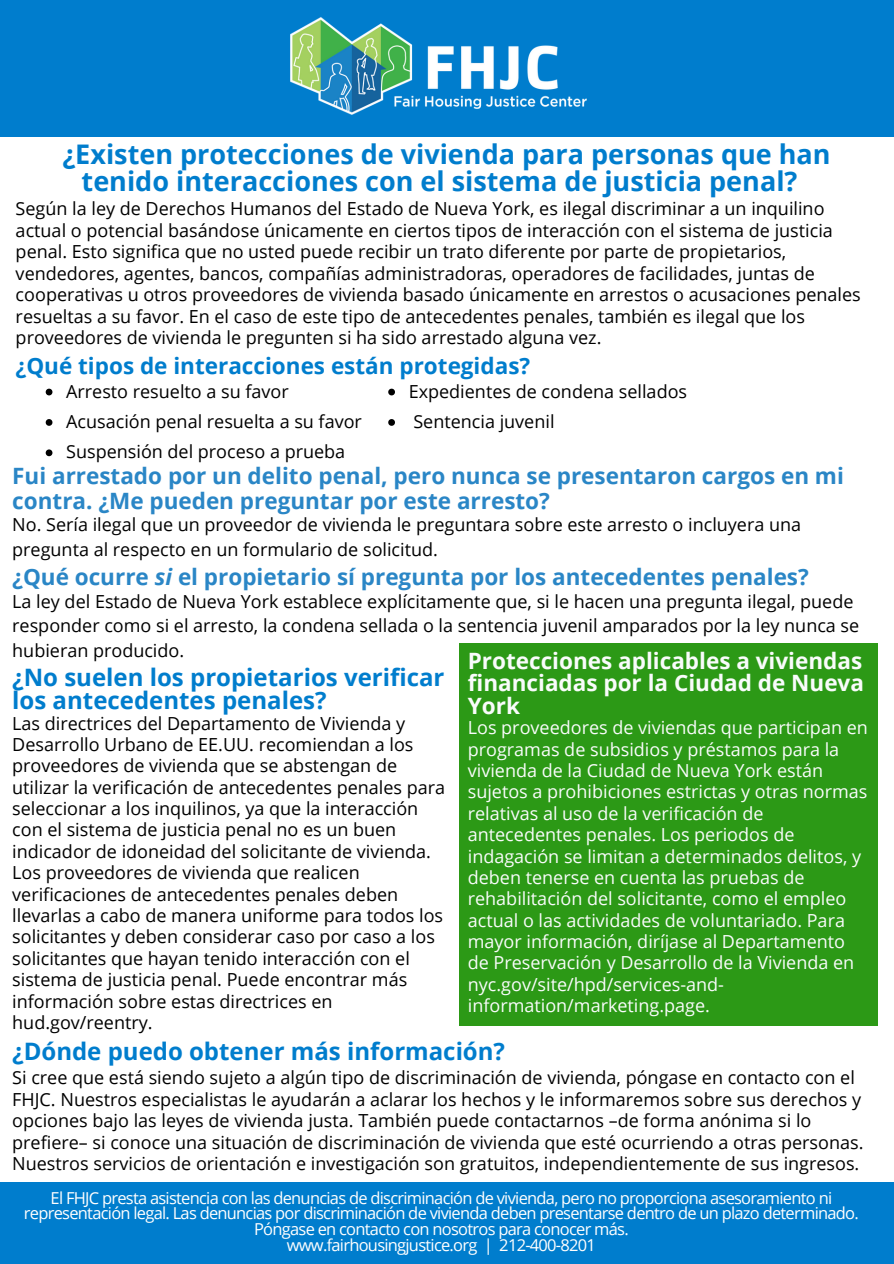
<style>
.page{position:relative;width:894px;height:1264px;background:#fff}
.page>*{position:absolute;margin:0;border:0;box-sizing:border-box;transform-origin:0 0}
.t1{font:700 27px/27px "Open Sans";color:#007dcd;text-align:center}
.t2{font:700 24px/23.7px "Open Sans";color:#007dcd}
.t3{font:700 22.5px/24.8px "Open Sans";color:#2a86c6}
.t4{font:700 22.5px/22.5px "Open Sans";color:#f9fcfb;text-align:justify}
.t5{font:700 22.5px "Open Sans";color:#007dcd}
.t6{font:18px/21.3px "Open Sans";color:#000}
.t7{font:18px/21.3px "Open Sans";color:#f9fcfb}
.t8{font:16.5px/15.8px "Open Sans";letter-spacing:-.045em;color:#fff;text-align:center}
.s1{font-style:italic}
</style>
<div class="page">
<div style="left:0;top:0;width:893px;height:137px;background:#007dcd"></div>
<img style="left:290px;top:17px;width:297px;height:98px">
<div style="left:459px;top:643px;width:418px;height:382px;background:#2c9916"></div>
<div style="left:0;top:1182px;width:893px;height:81px;background:#007dcd"></div>
<svg style="left:46px;top:388px;width:6px;height:7px"></svg>
<svg style="left:388px;top:388px;width:7px;height:7px"></svg>
<svg style="left:46px;top:419px;width:6px;height:7px"></svg>
<svg style="left:388px;top:419px;width:7px;height:7px"></svg>
<svg style="left:46px;top:449px;width:6px;height:7px"></svg>
<p class="t1" style="left:62px;top:140px;width:769px">¿Existen protecciones de vivienda para personas que han tenido interacciones con el sistema de justicia penal?</p>
<p class="t6" style="left:16px;top:198px;width:846px">Según la ley de Derechos Humanos del Estado de Nueva York, es ilegal discriminar a un inquilino actual o potencial basándose únicamente en ciertos tipos de interacción con el sistema de justicia penal. Esto significa que no usted puede recibir un trato diferente por parte de propietarios, vendedores, agentes, bancos, compañías administradoras, operadores de facilidades, juntas de cooperativas u otros proveedores de vivienda basado únicamente en arrestos o acusaciones penales resueltas a su favor. En el caso de este tipo de antecedentes penales, también es ilegal que los proveedores de vivienda le pregunten si ha sido arrestado alguna vez.</p>
<p class="t5" style="left:16px;top:350px;width:516px">¿Qué tipos de interacciones están protegidas?</p>
<p class="t6" style="left:66px;top:380px;width:224px">Arresto resuelto a su favor</p>
<p class="t6" style="left:408px;top:380px;width:280px">Expedientes de condena sellados</p>
<p class="t6" style="left:66px;top:410px;width:297px">Acusación penal resuelta a su favor</p>
<p class="t6" style="left:413px;top:410px;width:143px">Sentencia juvenil</p>
<p class="t6" style="left:66px;top:441px;width:280px">Suspensión del proceso a prueba</p>
<p class="t3" style="left:12px;top:463px;width:832px">Fui arrestado por un delito penal, pero nunca se presentaron cargos en mi contra. ¿Me pueden preguntar por este arresto?</p>
<p class="t6" style="left:12px;top:512px;width:790px;line-height:24.3px">No. Sería ilegal que un proveedor de vivienda le preguntara sobre este arresto o incluyera una pregunta al respecto en un formulario de solicitud.</p>
<p class="t3" style="left:12px;top:564px;width:797px">¿Qué ocurre <span class="s1">si</span> el propietario sí pregunta por los antecedentes penales?</p>
<p class="t6" style="left:12px;top:589px;width:848px;line-height:24.3px">La ley del Estado de Nueva York establece explícitamente que, si le hacen una pregunta ilegal, puede responder como si el arresto, la condena sellada o la sentencia juvenil amparados por la ley nunca se hubieran producido.</p>
<p class="t4" style="left:467px;top:649px;width:397px">Protecciones aplicables a viviendas financiadas por la Ciudad de Nueva York</p>
<p class="t7" style="left:467px;top:716px;width:401px">Los proveedores de viviendas que participan en programas de subsidios y préstamos para la vivienda de la Ciudad de Nueva York están sujetos a prohibiciones estrictas y otras normas relativas al uso de la verificación de antecedentes penales. Los periodos de indagación se limitan a determinados delitos, y deben tenerse en cuenta las pruebas de rehabilitación del solicitante, como el empleo actual o las actividades de voluntariado. Para mayor información, diríjase al Departamento de Preservación y Desarrollo de la Vivienda en nyc.gov/site/hpd/services-and&shy;information/marketing.page.</p>
<p class="t2" style="left:12px;top:664px;width:433px">¿No suelen los propietarios verificar los antecedentes penales?</p>
<p class="t6" style="left:12px;top:712px;width:434px">Las directrices del Departamento de Vivienda y Desarrollo Urbano de EE.UU. recomiendan a los proveedores de vivienda que se abstengan de utilizar la verificación de antecedentes penales para seleccionar a los inquilinos, ya que la interacción con el sistema de justicia penal no es un buen indicador de idoneidad del solicitante de vivienda.<br>Los proveedores de vivienda que realicen verificaciones de antecedentes penales deben llevarlas a cabo de manera uniforme para todos los solicitantes y deben considerar caso por caso a los solicitantes que hayan tenido interacción con el sistema de justicia penal. Puede encontrar más información sobre estas directrices en hud.gov/reentry.</p>
<p class="t2" style="left:12px;top:1038px;width:494px">¿Dónde puedo obtener más información?</p>
<p class="t6" style="left:12px;top:1066px;width:852px">Si cree que está siendo sujeto a algún tipo de discriminación de vivienda, póngase en contacto con el FHJC. Nuestros especialistas le ayudarán a aclarar los hechos y le informaremos sobre sus derechos y opciones bajo las leyes de vivienda justa. También puede contactarnos –de forma anónima si lo prefiere– si conoce una situación de discriminación de vivienda que esté ocurriendo a otras personas.<br>Nuestros servicios de orientación e investigación son gratuitos, independientemente de sus ingresos.</p>
<p class="t8" style="left:24px;top:1189px;width:836px">El FHJC presta asistencia con las denuncias de discriminación de vivienda, pero no proporciona asesoramiento ni representación legal. Las denuncias por discriminación de vivienda deben presentarse dentro de un plazo determinado.<br>Póngase en contacto con nosotros para conocer más.</p>
<p class="t8" style="left:287px;top:1236px;width:310px">www.fairhousingjustice.org | 212-400-8201</p>
<p class="t8" style="left:88px;top:1195px;width:718px">Claims of housing discrimination must be filed within a certain period of time. Contact us to learn more.</p>
<p class="t8" style="left:349px;top:1218px;width:192px">www.fairhousingjustice.org</p>
<p class="t8" style="left:398px;top:1238px;width:98px">212-400-8201</p>
</div>
